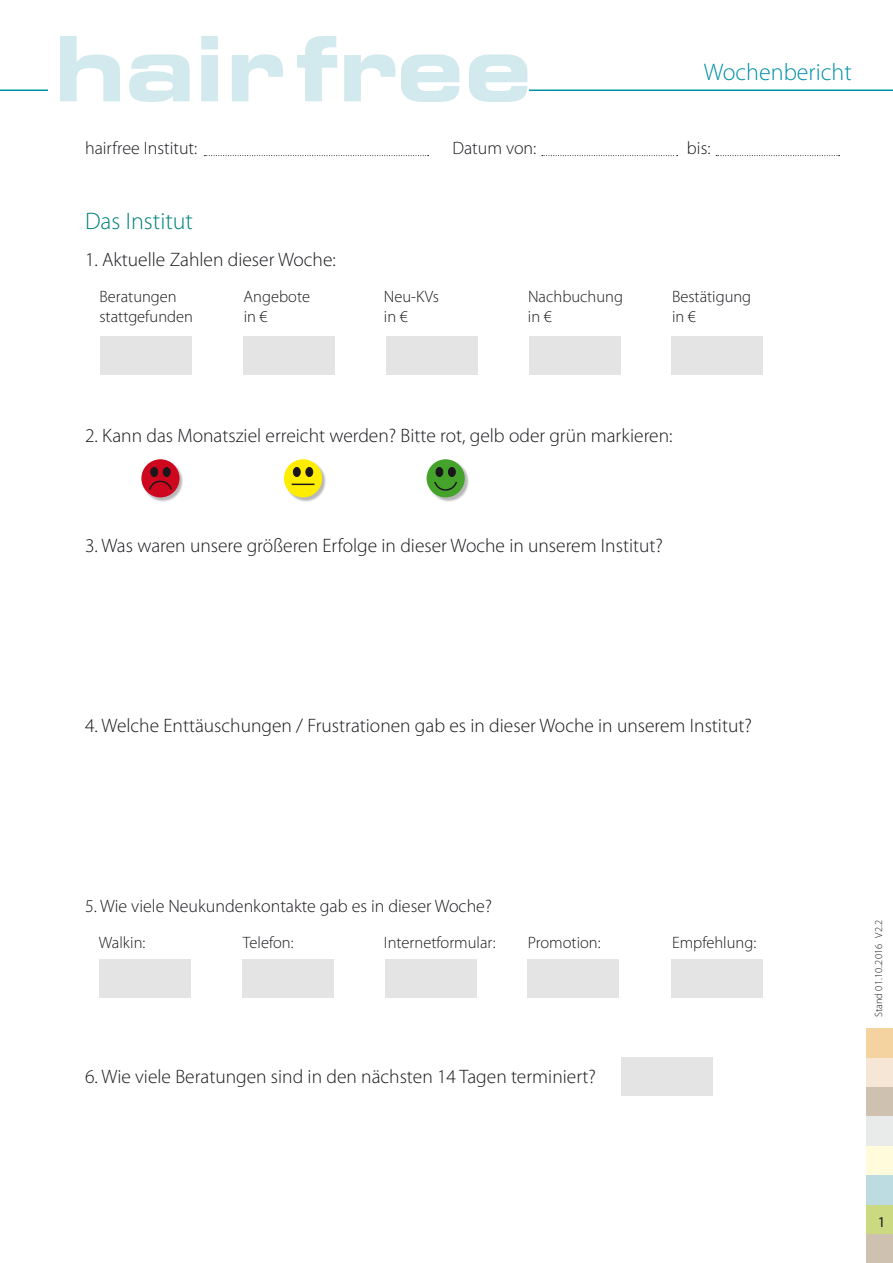
<style>
.page{position:relative;width:893px;height:1263px;background:#fff}
.page>*{position:absolute;margin:0;border:0;box-sizing:border-box;transform-origin:0 0}
.t1{font:700 expanded 90px "Square 721 BT";color:#d2e9ed}
.t2{font:300 24px "Myriad Pro";color:#0090a6}
.t3{font:300 24px "Myriad Pro";color:#00827c}
.t4{font:300 19.5px "Myriad Pro";color:#1a171c}
.t5{font:300 18px "Myriad Pro";color:#1a171c}
.t6{font:300 16.5px "Myriad Pro";color:#1a171c}
.t7{font:15px "Myriad Pro";color:#1a171c}
.t8{font:300 10.5px "Myriad Pro";color:#1a171c}
</style>
<div class="page">
<div style="left:101px;top:336px;width:91px;height:38px;background:#e4e4e5"></div>
<div style="left:243px;top:336px;width:92px;height:38px;background:#e4e4e5"></div>
<div style="left:386px;top:336px;width:91px;height:38px;background:#e4e4e5"></div>
<div style="left:529px;top:336px;width:91px;height:38px;background:#e4e4e5"></div>
<div style="left:671px;top:336px;width:92px;height:38px;background:#e4e4e5"></div>
<div style="left:671px;top:959px;width:92px;height:38px;background:#e4e4e5"></div>
<div style="left:100px;top:959px;width:91px;height:38px;background:#e4e4e5"></div>
<div style="left:242px;top:959px;width:92px;height:38px;background:#e4e4e5"></div>
<div style="left:385px;top:959px;width:91px;height:38px;background:#e4e4e5"></div>
<div style="left:528px;top:959px;width:91px;height:38px;background:#e4e4e5"></div>
<div style="left:621px;top:1057px;width:91px;height:39px;background:#e4e4e5"></div>
<svg style="left:204px;top:155px;width:225px;height:1px"></svg>
<svg style="left:542px;top:155px;width:136px;height:1px"></svg>
<svg style="left:716px;top:155px;width:124px;height:1px"></svg>
<div style="left:866px;top:1233px;width:27px;height:30px;background:#cfc1af"></div>
<div style="left:866px;top:1204px;width:27px;height:29px;background:#cbda80"></div>
<div style="left:866px;top:1175px;width:27px;height:29px;background:#bcdce1"></div>
<div style="left:866px;top:1145px;width:27px;height:30px;background:#fffbdb"></div>
<div style="left:866px;top:1116px;width:27px;height:29px;background:#e9eaea"></div>
<div style="left:866px;top:1087px;width:27px;height:29px;background:#cfc1af"></div>
<div style="left:866px;top:1057px;width:27px;height:30px;background:#f5e6d6"></div>
<div style="left:866px;top:1028px;width:27px;height:29px;background:#f4d3a1"></div>
<hr style="left:0;top:90px;width:893px;height:1px;background:#0090a6">
<div style="left:48px;top:78px;width:480px;height:34px;background:#fff"></div>
<div style="left:142px;top:460px;width:328px;height:42px;background:#1a171c;opacity:.31"></div>
<div style="left:141px;top:459px;width:39px;height:38px;background:#cd071e;border-radius:50%"></div>
<div style="left:151px;top:467px;width:7px;height:9px;background:#1a171c;border-radius:50%"></div>
<div style="left:151px;top:467px;width:7px;height:10px;border:1px solid #1a171c;border-radius:50%"></div>
<div style="left:163px;top:467px;width:7px;height:9px;background:#1a171c;border-radius:50%"></div>
<div style="left:163px;top:467px;width:7px;height:10px;border:1px solid #1a171c;border-radius:50%"></div>
<svg style="left:149px;top:480px;width:23px;height:10px"></svg>
<div style="left:427px;top:459px;width:38px;height:38px;background:#45a22b;border-radius:50%"></div>
<div style="left:436px;top:467px;width:7px;height:9px;background:#1a171c;border-radius:50%"></div>
<div style="left:436px;top:467px;width:7px;height:10px;border:1px solid #1a171c;border-radius:50%"></div>
<div style="left:448px;top:467px;width:7px;height:9px;background:#1a171c;border-radius:50%"></div>
<div style="left:448px;top:467px;width:7px;height:10px;border:1px solid #1a171c;border-radius:50%"></div>
<svg style="left:434px;top:481px;width:23px;height:10px"></svg>
<div style="left:284px;top:459px;width:38px;height:38px;background:#ffed00;border-radius:50%"></div>
<div style="left:293px;top:467px;width:7px;height:9px;background:#1a171c;border-radius:50%"></div>
<div style="left:293px;top:467px;width:7px;height:10px;border:1px solid #1a171c;border-radius:50%"></div>
<div style="left:306px;top:467px;width:7px;height:9px;background:#1a171c;border-radius:50%"></div>
<div style="left:306px;top:467px;width:7px;height:10px;border:1px solid #1a171c;border-radius:50%"></div>
<svg style="left:292px;top:484px;width:22px;height:1px"></svg>
<h1 class="t1" style="left:54px;top:15px;width:480px">hair free</h1>
<p class="t2" style="left:704px;top:58px;width:150px">Wochenbericht</p>
<p class="t5" style="left:85px;top:137px;width:114px">hairfree Institut:</p>
<p class="t5" style="left:452px;top:137px;width:85px">Datum von:</p>
<p class="t5" style="left:687px;top:137px;width:25px">bis:</p>
<p class="t3" style="left:85px;top:206px;width:109px">Das Institut</p>
<p class="t4" style="left:85px;top:248px;width:252px">1. Aktuelle Zahlen dieser Woche:</p>
<p class="t6" style="left:99px;top:287px;width:79px">Beratungen</p>
<p class="t6" style="left:244px;top:287px;width:68px">Angebote</p>
<p class="t6" style="left:384px;top:287px;width:57px">Neu-KVs</p>
<p class="t6" style="left:528px;top:287px;width:96px">Nachbuchung</p>
<p class="t6" style="left:672px;top:287px;width:81px">Bestätigung</p>
<p class="t6" style="left:99px;top:307px;width:95px">stattgefunden</p>
<p class="t6" style="left:244px;top:307px;width:25px">in €</p>
<p class="t6" style="left:384px;top:307px;width:25px">in €</p>
<p class="t6" style="left:528px;top:307px;width:25px">in €</p>
<p class="t6" style="left:672px;top:307px;width:25px">in €</p>
<p class="t4" style="left:85px;top:424px;width:589px">2. Kann das Monatsziel erreicht werden? Bitte rot, gelb oder grün markieren:</p>
<p class="t4" style="left:85px;top:533px;width:579px">3. Was waren unsere größeren Erfolge in dieser Woche in unserem Institut?</p>
<p class="t4" style="left:85px;top:713px;width:668px">4. Welche Enttäuschungen / Frustrationen gab es in dieser Woche in unserem Institut?</p>
<p class="t5" style="left:85px;top:895px;width:408px">5. Wie viele Neukundenkontakte gab es in dieser Woche?</p>
<p class="t6" style="left:99px;top:932px;width:48px">Walkin:</p>
<p class="t6" style="left:243px;top:932px;width:52px">Telefon:</p>
<p class="t6" style="left:384px;top:932px;width:113px">Internetformular:</p>
<p class="t6" style="left:528px;top:932px;width:74px">Promotion:</p>
<p class="t6" style="left:672px;top:932px;width:86px">Empfehlung:</p>
<p class="t4" style="left:85px;top:1064px;width:512px">6. Wie viele Beratungen sind in den nächsten 14 Tagen terminiert?</p>
<p class="t8" style="left:872px;top:1017px;width:98px;rotate:-90deg">Stand 01.10..2016 V2.2</p>
<p class="t7" style="left:878px;top:1213px;width:9px">1</p>
</div>
